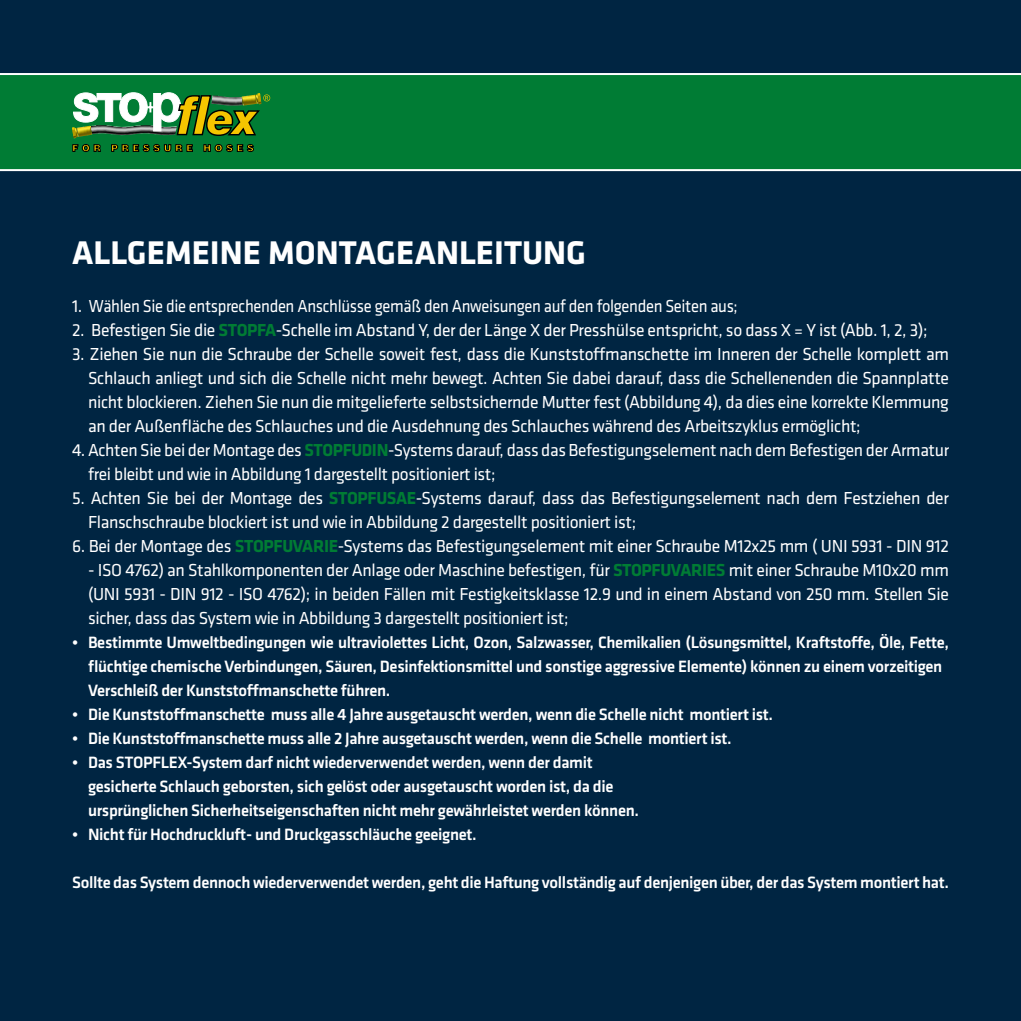
<style>
.page{position:relative;width:1021px;height:1021px;background:#fff}
.page>*{position:absolute;margin:0;border:0;box-sizing:border-box;transform-origin:0 0}
.t1{font:700 34px "Klavika";color:#fff}
.t2{font:18px/24px "Klavika";letter-spacing:-.02em;color:#fff;text-align:justify}
.t3{font:500 17px/24px "Klavika";letter-spacing:-.02em;color:#fff}
.s1{font-weight:700;color:#007c34}
</style>
<div class="page">
<div style="left:0;top:0;width:1020px;height:1020px;background:#002542"></div>
<div style="left:0;top:73px;width:1020px;height:98px;background:#007c34"></div>
<svg style="left:72px;top:144px;width:29px;height:8px"></svg>
<svg style="left:111px;top:144px;width:82px;height:8px"></svg>
<svg style="left:203px;top:144px;width:51px;height:8px"></svg>
<svg style="left:72px;top:92px;width:198px;height:46px;background:#6d9a5b"></svg>
<h1 class="t1" style="left:72px;top:228px;width:515px">ALLGEMEINE MONTAGEANLEITUNG</h1>
<p class="t2" style="left:72px;top:293px;width:667px">1. Wählen Sie die entsprechenden Anschlüsse gemäß den Anweisungen auf den folgenden Seiten aus;</p>
<p class="t2" style="left:72px;top:317px;width:857px">2. Befestigen Sie die <span class="s1">STOPFA</span>-Schelle im Abstand Y, der der Länge X der Presshülse entspricht, so dass X = Y ist (Abb. 1, 2, 3);</p>
<p class="t2" style="left:88px;top:341px;width:862px;text-indent:-16px">3. Ziehen Sie nun die Schraube der Schelle soweit fest, dass die Kunststoffmanschette im Inneren der Schelle komplett am Schlauch anliegt und sich die Schelle nicht mehr bewegt. Achten Sie dabei darauf, dass die Schellenenden die Spannplatte nicht blockieren. Ziehen Sie nun die mitgelieferte selbstsichernde Mutter fest (Abbildung 4), da dies eine korrekte Klemmung an der Außenfläche des Schlauches und die Ausdehnung des Schlauches während des Arbeitszyklus ermöglicht;</p>
<p class="t2" style="left:88px;top:437px;width:862px;text-indent:-16px">4. Achten Sie bei der Montage des <span class="s1">STOPFUDIN</span>-Systems darauf, dass das Befestigungselement nach dem Befestigen der Armatur frei bleibt und wie in Abbildung 1 dargestellt positioniert ist;</p>
<p class="t2" style="left:88px;top:485px;width:862px;text-indent:-16px">5. Achten Sie bei der Montage des <span class="s1">STOPFUSAE</span>-Systems darauf, dass das Befestigungselement nach dem Festziehen der<br>Flanschschraube blockiert ist und wie in Abbildung 2 dargestellt positioniert ist;</p>
<p class="t2" style="left:72px;top:533px;width:878px">6. Bei der Montage des <span class="s1">STOPFUVARIE</span>-Systems das Befestigungselement mit einer Schraube M12x25 mm ( UNI 5931 - DIN 912</p>
<p class="t2" style="left:88px;top:557px;width:862px">- ISO 4762) an Stahlkomponenten der Anlage oder Maschine befestigen, für <span class="s1">STOPFUVARIES</span> mit einer Schraube M10x20 mm (UNI 5931 - DIN 912 - ISO 4762); in beiden Fällen mit Festigkeitsklasse 12.9 und in einem Abstand von 250 mm. Stellen Sie sicher, dass das System wie in Abbildung 3 dargestellt positioniert ist;</p>
<p class="t3" style="left:88px;top:630px;width:862px;text-indent:-16px">• Bestimmte Umweltbedingungen wie ultraviolettes Licht, Ozon, Salzwasser, Chemikalien (Lösungsmittel, Kraftstoffe, Öle, Fette, flüchtige chemische Verbindungen, Säuren, Desinfektionsmittel und sonstige aggressive Elemente) können zu einem vorzeitigen<br>Verschleiß der Kunststoffmanschette führen.</p>
<p class="t3" style="left:72px;top:702px;width:702px">• Die Kunststoffmanschette muss alle 4 Jahre ausgetauscht werden, wenn die Schelle nicht montiert ist.</p>
<p class="t3" style="left:72px;top:726px;width:661px">• Die Kunststoffmanschette muss alle 2 Jahre ausgetauscht werden, wenn die Schelle montiert ist.</p>
<p class="t3" style="left:88px;top:750px;width:552px;text-indent:-16px">• Das STOPFLEX-System darf nicht wiederverwendet werden, wenn der damit gesicherte Schlauch geborsten, sich gelöst oder ausgetauscht worden ist, da die ursprünglichen Sicherheitseigenschaften nicht mehr gewährleistet werden können.</p>
<p class="t3" style="left:72px;top:822px;width:406px">• Nicht für Hochdruckluft- und Druckgasschläuche geeignet.</p>
<p class="t3" style="left:72px;top:870px;width:878px">Sollte das System dennoch wiederverwendet werden, geht die Haftung vollständig auf denjenigen über, der das System montiert hat.</p>
</div>
